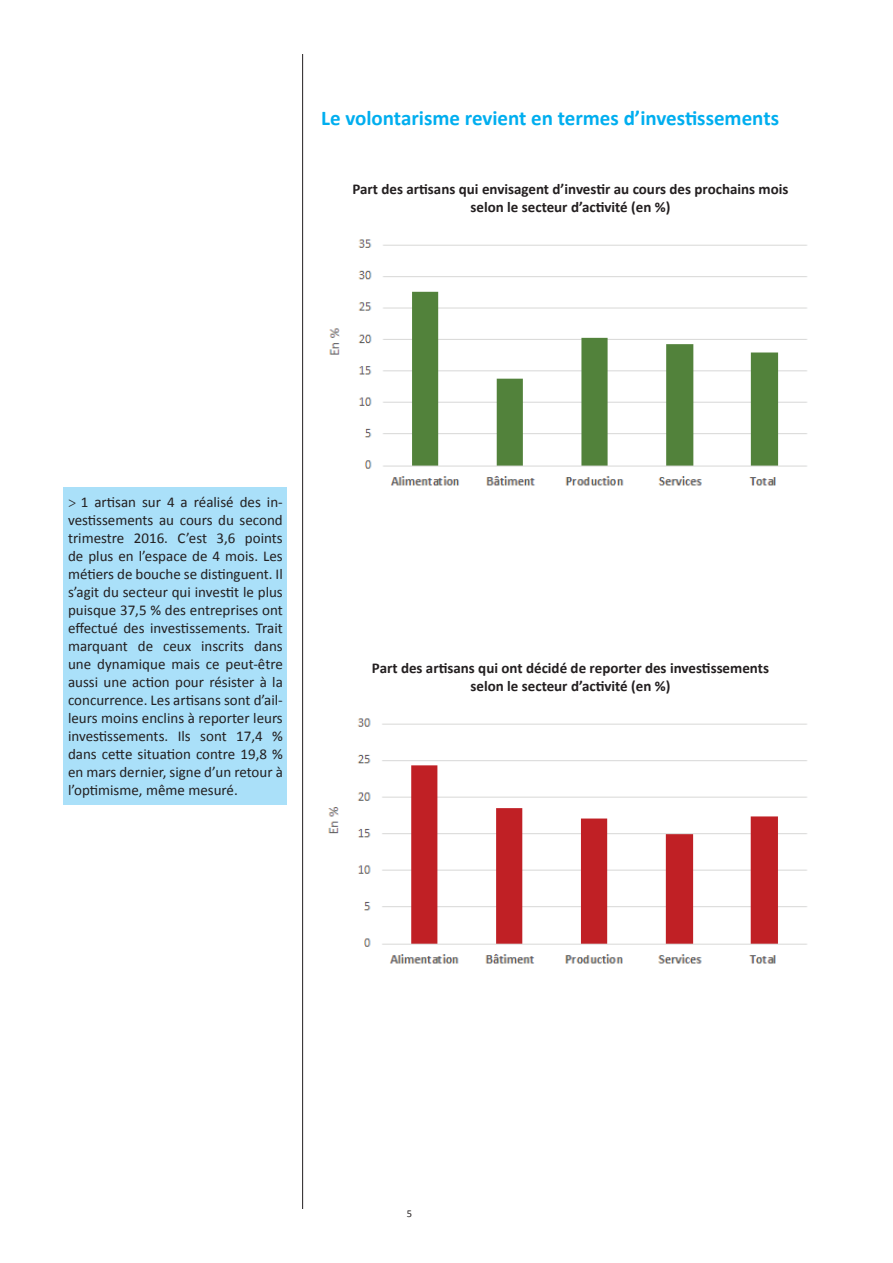
<style>
.page{position:relative;width:893px;height:1263px;background:#fff}
.page>*{position:absolute;margin:0;border:0;box-sizing:border-box;transform-origin:0 0}
.t1{font:700 21px "Calibri";color:#00aeef}
.t2{font:15px/18px "Calibri";color:#231f20;text-align:justify}
.t3{font:700 15px/18px "Calibri";color:#231f20;text-align:center}
.t4{font:10.5px "Calibri";color:#231f20}
.s1{font-family:"Minion Pro"}
</style>
<div class="page">
<hr style="left:302px;top:54px;width:1px;height:1155px;background:#231f20">
<img style="left:329px;top:239px;width:479px;height:247px">
<img style="left:328px;top:718px;width:479px;height:246px">
<div style="left:64px;top:487px;width:223px;height:318px;background:#aae0f9"></div>
<h1 class="t1" style="left:321px;top:105px;width:459px">Le volontarisme revient en termes d’investissements</h1>
<p class="t3" style="left:352px;top:180px;width:438px">Part des artisans qui envisagent d’investir au cours des prochains mois selon le secteur d’activité (en %)</p>
<p class="t2" style="left:68px;top:493px;width:216px"><span class="s1">&gt;</span> 1 artisan sur 4 a réalisé des in&shy;vestissements au cours du second trimestre 2016. C’est 3,6 points de plus en l’espace de 4 mois. Les métiers de bouche se distinguent. Il s’agit du secteur qui investit le plus puisque 37,5 % des entreprises ont effectué des investissements. Trait marquant de ceux inscrits dans une dynamique mais ce peut-être aussi une action pour résister à la concurrence. Les artisans sont d’ail&shy;leurs moins enclins à reporter leurs investissements. Ils sont 17,4 % dans cette situation contre 19,8 % en mars dernier, signe d’un retour à l’optimisme, même mesuré.</p>
<p class="t3" style="left:372px;top:659px;width:399px">Part des artisans qui ont décidé de reporter des investissements selon le secteur d’activité (en %)</p>
<p class="t4" style="left:407px;top:1207px;width:7px">5</p>
</div>
